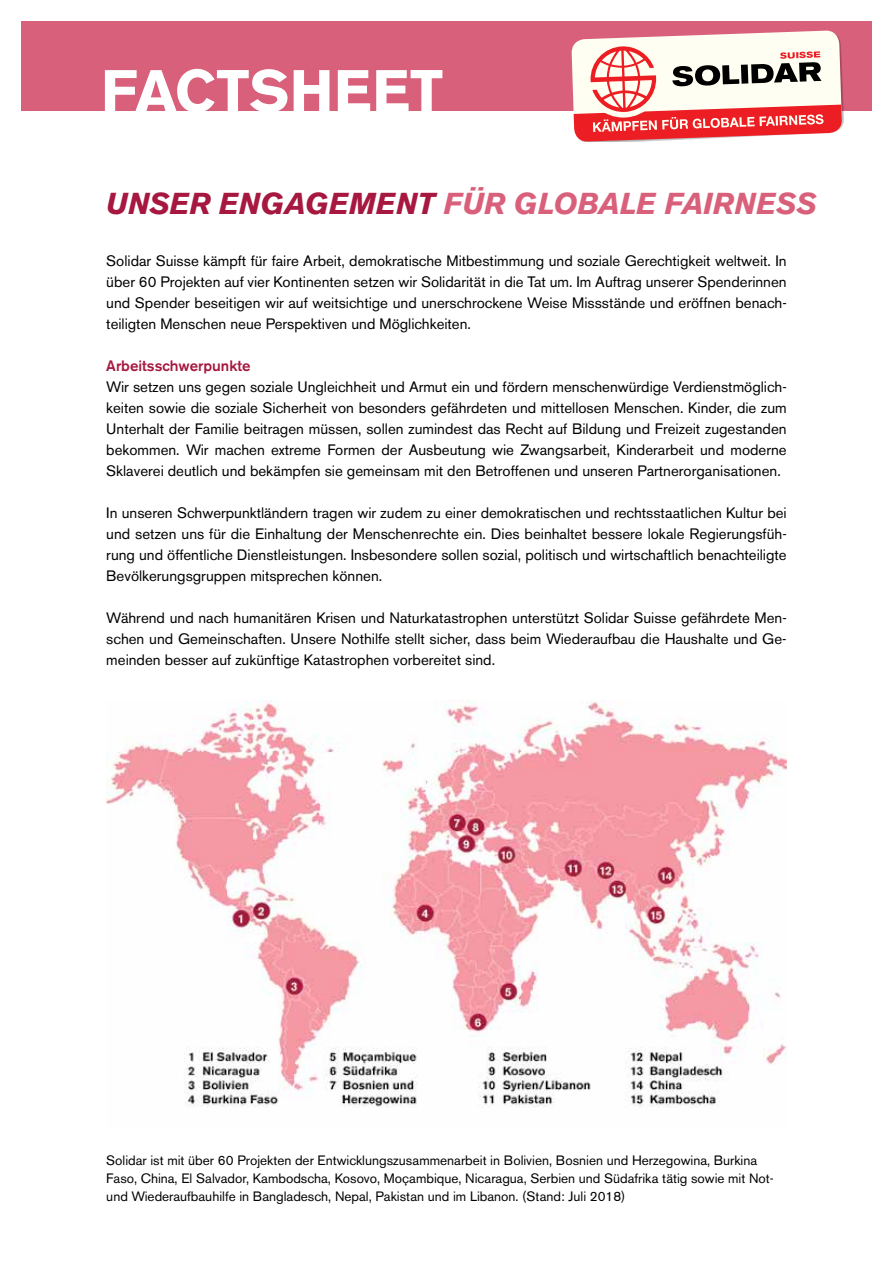
<style>
.page{position:relative;width:893px;height:1263px;background:#fff}
.page>*{position:absolute;margin:0;border:0;box-sizing:border-box;transform-origin:0 0}
.t1{font:700 58.5px "Akzidenz Grotesk BE";color:#fff}
.t2{font:italic 700 30px "Akzidenz Grotesk BE";color:#d9607b}
.t3{font:15px/21px "Akzidenz Grotesk BE";color:#000;text-align:justify}
.t4{font:500 15px "Akzidenz Grotesk BE";color:#a61840}
.t5{font:13.5px/18px "Akzidenz Grotesk BE";color:#000}
.s1{color:#a61840}
</style>
<div class="page">
<div style="left:21px;top:21px;width:851px;height:90px;background:#d9607b"></div>
<svg style="left:571px;top:30px;width:273px;height:111px;background:#e8aca8"></svg>
<img style="left:106px;top:701px;width:680px;height:407px">
<h1 class="t1" style="left:101px;top:57px;width:344px">FACTSHEET</h1>
<h2 class="t2" style="left:106px;top:185px;width:712px"><span class="s1">UNSER ENGAGEMENT</span> FÜR GLOBALE FAIRNESS</h2>
<p class="t3" style="left:106px;top:251px;width:682px">Solidar Suisse kämpft für faire Arbeit, demokratische Mitbestimmung und soziale Gerechtigkeit weltweit. In über 60 Projekten auf vier Kontinenten setzen wir Solidarität in die Tat um. Im Auftrag unserer Spenderinnen und Spender beseitigen wir auf weitsichtige und unerschrockene Weise Missstände und eröffnen benach&shy;teiligten Menschen neue Perspektiven und Möglichkeiten.</p>
<p class="t4" style="left:106px;top:357px;width:146px">Arbeitsschwerpunkte</p>
<p class="t3" style="left:106px;top:377px;width:682px">Wir setzen uns gegen soziale Ungleichheit und Armut ein und fördern menschenwürdige Verdienstmöglich&shy;keiten sowie die soziale Sicherheit von besonders gefährdeten und mittellosen Menschen. Kinder, die zum Unterhalt der Familie beitragen müssen, sollen zumindest das Recht auf Bildung und Freizeit zugestanden bekommen. Wir machen extreme Formen der Ausbeutung wie Zwangsarbeit, Kinderarbeit und moderne Sklaverei deutlich und bekämpfen sie gemeinsam mit den Betroffenen und unseren Partnerorganisationen.</p>
<p class="t3" style="left:106px;top:503px;width:682px">In unseren Schwerpunktländern tragen wir zudem zu einer demokratischen und rechtsstaatlichen Kultur bei und setzen uns für die Einhaltung der Menschenrechte ein. Dies beinhaltet bessere lokale Regierungsfüh&shy;rung und öffentliche Dienstleistungen. Insbesondere sollen sozial, politisch und wirtschaftlich benachteiligte Bevölkerungsgruppen mitsprechen können.</p>
<p class="t3" style="left:106px;top:608px;width:682px">Während und nach humanitären Krisen und Naturkatastrophen unterstützt Solidar Suisse gefährdete Men&shy;schen und Gemeinschaften. Unsere Nothilfe stellt sicher, dass beim Wiederaufbau die Haushalte und Ge&shy;meinden besser auf zukünftige Katastrophen vorbereitet sind.</p>
<p class="t5" style="left:106px;top:1151px;width:669px">Solidar ist mit über 60 Projekten der Entwicklungszusammenarbeit in Bolivien, Bosnien und Herzegowina, Burkina<br>Faso, China, El Salvador, Kambodscha, Kosovo, Moçambique, Nicaragua, Serbien und Südafrika tätig sowie mit Not&shy;und Wiederaufbauhilfe in Bangladesch, Nepal, Pakistan und im Libanon. (Stand: Juli 2018)</p>
</div>
